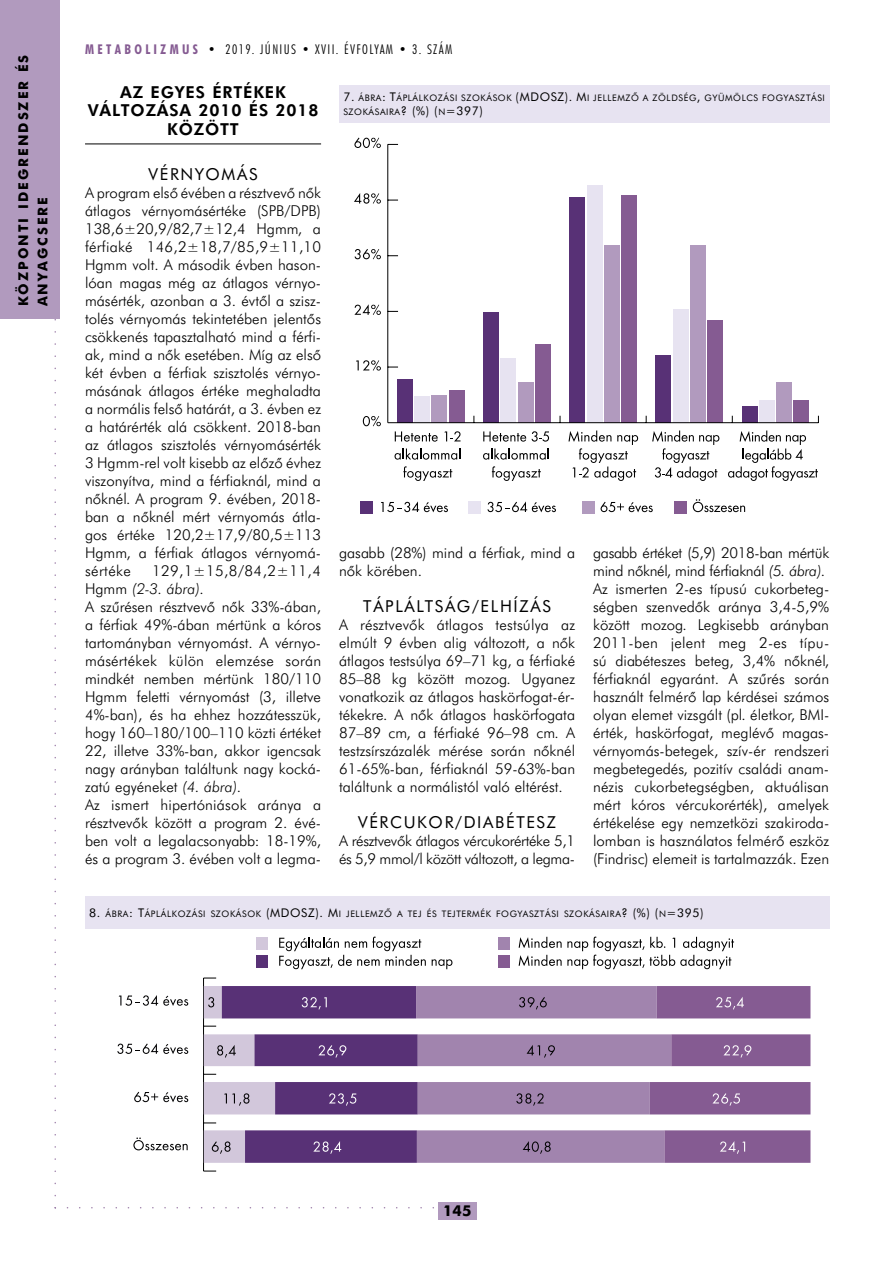
<style>
.page{position:relative;width:893px;height:1263px;background:#fff}
.page>*{position:absolute;margin:0;border:0;box-sizing:border-box;transform-origin:0 0}
.t1{font:16.5px "Futura Bk PFL";letter-spacing:.1em;color:#000}
.t2{font:16.5px/18.8px "Futura Hv PFL";letter-spacing:.05em;color:#000;text-align:center}
.t3{font:15px/18px "Futura Lt PFL";color:#000}
.t4{font:15px/18px "Futura Lt PFL";letter-spacing:-.02em;color:#000}
.t5{font:700 15px "Futura Md PFL";color:#000}
.t6{font:13.5px "Futura Lt Cn PFL";letter-spacing:.1em;color:#000}
.t7{font:700 13.5px/19.4px "Futura Md PFL";letter-spacing:.15em;color:#000}
.t8{font:9px "Futura Bk PFL";letter-spacing:.065em;color:#000}
.s1{font-family:"Futura Cn PFL";font-weight:700;color:#855b92}
.s2{font-style:inherit}
.s3{font-style:italic}
.s4{font-size:12px}
</style>
<div class="page">
<div style="left:0;top:0;width:60px;height:318px;background:#b19abe"></div>
<div style="left:438px;top:1202px;width:38px;height:17px;background:#b19abe"></div>
<hr style="left:85px;top:144px;width:236px;height:1px;background:#000">
<div style="left:449px;top:390px;width:15px;height:33px;background:#855b92"></div>
<div style="left:535px;top:344px;width:16px;height:79px;background:#855b92"></div>
<div style="left:621px;top:195px;width:16px;height:228px;background:#855b92"></div>
<div style="left:707px;top:320px;width:16px;height:103px;background:#855b92"></div>
<div style="left:793px;top:400px;width:16px;height:23px;background:#855b92"></div>
<div style="left:518px;top:382px;width:15px;height:41px;background:#b19abe"></div>
<div style="left:604px;top:246px;width:15px;height:177px;background:#b19abe"></div>
<div style="left:690px;top:246px;width:16px;height:177px;background:#b19abe"></div>
<div style="left:776px;top:382px;width:16px;height:41px;background:#b19abe"></div>
<div style="left:501px;top:359px;width:15px;height:64px;background:#e7e3f1"></div>
<div style="left:587px;top:186px;width:15px;height:237px;background:#e7e3f1"></div>
<div style="left:673px;top:310px;width:15px;height:113px;background:#e7e3f1"></div>
<div style="left:759px;top:400px;width:15px;height:23px;background:#e7e3f1"></div>
<div style="left:483px;top:312px;width:16px;height:111px;background:#583176"></div>
<div style="left:569px;top:197px;width:16px;height:226px;background:#583176"></div>
<div style="left:656px;top:355px;width:15px;height:68px;background:#583176"></div>
<div style="left:742px;top:406px;width:15px;height:17px;background:#583176"></div>
<hr style="left:388px;top:422px;width:430px;height:1px;background:#000">
<svg style="left:355px;top:249px;width:26px;height:10px"></svg>
<svg style="left:354px;top:193px;width:27px;height:11px"></svg>
<svg style="left:354px;top:138px;width:27px;height:10px"></svg>
<hr style="left:388px;top:144px;width:1px;height:279px;background:#000">
<svg style="left:483px;top:431px;width:43px;height:11px"></svg>
<svg style="left:532px;top:431px;width:17px;height:11px"></svg>
<svg style="left:483px;top:448px;width:66px;height:12px"></svg>
<svg style="left:492px;top:466px;width:49px;height:15px"></svg>
<svg style="left:568px;top:430px;width:70px;height:51px"></svg>
<svg style="left:652px;top:430px;width:67px;height:51px"></svg>
<svg style="left:728px;top:430px;width:90px;height:51px"></svg>
<div style="left:468px;top:501px;width:13px;height:13px;background:#e7e3f1"></div>
<svg style="left:487px;top:501px;width:69px;height:11px"></svg>
<div style="left:582px;top:501px;width:12px;height:13px;background:#b19abe"></div>
<svg style="left:601px;top:502px;width:52px;height:10px"></svg>
<div style="left:674px;top:501px;width:13px;height:13px;background:#855b92"></div>
<svg style="left:693px;top:499px;width:52px;height:13px"></svg>
<div style="left:339px;top:85px;width:490px;height:37px;background:#e7e3f1"></div>
<div style="left:498px;top:937px;width:12px;height:12px;background:#a184ae"></div>
<div style="left:498px;top:955px;width:12px;height:13px;background:#855b92"></div>
<svg style="left:460px;top:986px;width:190px;height:177px;fill:#a184ae"></svg>
<svg style="left:523px;top:1141px;width:28px;height:13px"></svg>
<svg style="left:516px;top:1093px;width:28px;height:13px"></svg>
<svg style="left:527px;top:1045px;width:28px;height:13px"></svg>
<svg style="left:519px;top:997px;width:28px;height:12px"></svg>
<svg style="left:650px;top:986px;width:160px;height:177px"></svg>
<svg style="left:54px;top:285px;width:406px;height:924px"></svg>
<svg style="left:519px;top:936px;width:215px;height:33px"></svg>
<div style="left:85px;top:896px;width:744px;height:33px;background:#e7e3f1"></div>
<p class="t7" style="left:14px;top:306px;width:253px;rotate:-90deg">KÖZPONTI IDEGRENDSZER ÉS<br>ANYAGCSERE</p>
<p class="t6" style="left:85px;top:41px;width:369px"><span class="s1">M E T A B O L I Z M U S</span> • 2019. <span class="s2">JÚNIUS</span> • XVII. ÉVFOLYAM • 3. SZÁM</p>
<p class="t2" style="left:88px;top:82px;width:232px">AZ EGYES ÉRTÉKEK<br>VÁLTOZÁSA 2010 ÉS 2018<br>KÖZÖTT</p>
<p class="t1" style="left:149px;top:164px;width:110px">VÉRNYOMÁS</p>
<p class="t3" style="left:85px;top:184px;width:238px;text-align:justify">A program első évében a résztvevő nők átlagos vérnyomásértéke (SPB/DPB)<br>138,6±20,9/82,7±12,4 Hgmm, a férfiaké 146,2±18,7/85,9±11,10<br>Hgmm volt. A második évben hason&shy;lóan magas még az átlagos vérnyo&shy;másérték, azonban a 3. évtől a szisz&shy;tolés vérnyomás tekintetében jelentős csökkenés tapasztalható mind a férfi&shy;ak, mind a nők esetében. Míg az első két évben a férfiak szisztolés vérnyo&shy;másának átlagos értéke meghaladta a normális felső határát, a 3. évben ez a határérték alá csökkent. 2018-ban az átlagos szisztolés vérnyomásérték 3 Hgmm-rel volt kisebb az előző évhez viszonyítva, mind a férfiaknál, mind a nőknél. A program 9. évében, 2018- ban a nőknél mért vérnyomás átla&shy;gos értéke 120,2±17,9/80,5±113<br>Hgmm, a férfiak átlagos vérnyomá&shy;sértéke</p>
<p class="t3" style="left:85px;top:562px;width:238px;text-indent:67px">129,1±15,8/84,2±11,4<br>Hgmm <span class="s3">(2-3. ábra).<br></span>A szűrésen résztvevő nők 33%-ában, a férfiak 49%-ában mértünk a kóros tartományban vérnyomást. A vérnyo&shy;másértékek külön elemzése során mindkét nemben mértünk 180/110<br>Hgmm feletti vérnyomást (3, illetve<br>4%-ban), és ha ehhez hozzátesszük, hogy 160–180/100–110 közti értéket<br>22, illetve 33%-ban, akkor igencsak nagy arányban találtunk nagy kocká&shy;zatú egyéneket <span class="s3">(4. ábra).<br></span>Az ismert hipertóniások aránya a résztvevők között a program 2. évé&shy;ben volt a legalacsonyabb: 18-19%, és a program 3. évében volt a legma-</p>
<p class="t8" style="left:343px;top:92px;width:197px"><span class="s4">7.</span> ÁBRA<span class="s4">: T</span>ÁPLÁLKOZÁSI SZOKÁSOK <span class="s4">(MDOSZ</span></p>
<p class="t8" style="left:565px;top:92px;width:262px"><span class="s4">). M</span>I JELLEMZŐ A ZÖLDSÉG<span class="s4">,</span> GYÜMÖLCS FOGYASZTÁSI</p>
<p class="t8" style="left:343px;top:107px;width:141px">SZOKÁSAIRA<span class="s4">? (%) (</span>N<span class="s4">=397)</span></p>
<p class="t3" style="left:339px;top:544px;width:238px">gasabb (28%) mind a férfiak, mind a nők körében.</p>
<p class="t1" style="left:363px;top:596px;width:189px">TÁPLÁLTSÁG/ELHÍZÁS</p>
<p class="t3" style="left:339px;top:616px;width:238px;text-align:justify">A résztvevők átlagos testsúlya az elmúlt 9 évben alig változott, a nők átlagos testsúlya 69–71 kg, a férfiaké 85–88 kg között mozog. Ugyanez vonatkozik az átlagos haskörfogat-ér&shy;tékekre. A nők átlagos haskörfogata 87–89 cm, a férfiaké 96–98 cm. A testzsírszázalék mérése során nőknél 61-65%-ban, férfiaknál 59-63%-ban találtunk a normálistól való eltérést.</p>
<p class="t1" style="left:358px;top:812px;width:199px">VÉRCUKOR/DIABÉTESZ</p>
<p class="t4" style="left:339px;top:832px;width:238px">A résztvevők átlagos vércukorértéke 5,1 és 5,9 mmol/l között változott, a legma-</p>
<p class="t3" style="left:593px;top:544px;width:238px">gasabb értéket (5,9) 2018-ban mértük mind nőknél, mind férfiaknál <span class="s3">(5. ábra).<br></span>Az ismerten 2-es típusú cukorbeteg&shy;ségben szenvedők aránya 3,4-5,9% között mozog. Legkisebb arányban 2011-ben jelent meg 2-es típu&shy;sú diabéteszes beteg, 3,4% nőknél, férfiaknál egyaránt. A szűrés során használt felmérő lap kérdései számos olyan elemet vizsgált (pl. életkor, BMI&shy;érték, haskörfogat, meglévő magas&shy;vérnyomás-betegek, szív-ér rendszeri megbetegedés, pozitív családi anam&shy;nézis cukorbetegségben, aktuálisan mért kóros vércukorérték), amelyek értékelése egy nemzetközi szakiroda&shy;lomban is használatos felmérő eszköz (Findrisc) elemeit is tartalmazzák. Ezen</p>
<p class="t8" style="left:89px;top:908px;width:201px"><span class="s4">8.</span> ÁBRA<span class="s4">: T</span>ÁPLÁLKOZÁSI SZOKÁSOK <span class="s4">(MDOSZ</span></p>
<p class="t8" style="left:315px;top:908px;width:390px"><span class="s4">). M</span>I JELLEMZŐ A TEJ ÉS TEJTERMÉK FOGYASZTÁSI SZOKÁSAIRA<span class="s4">? (%) (</span>N<span class="s4">=395)</span></p>
<p class="t5" style="left:443px;top:1201px;width:30px">145</p>
</div>
